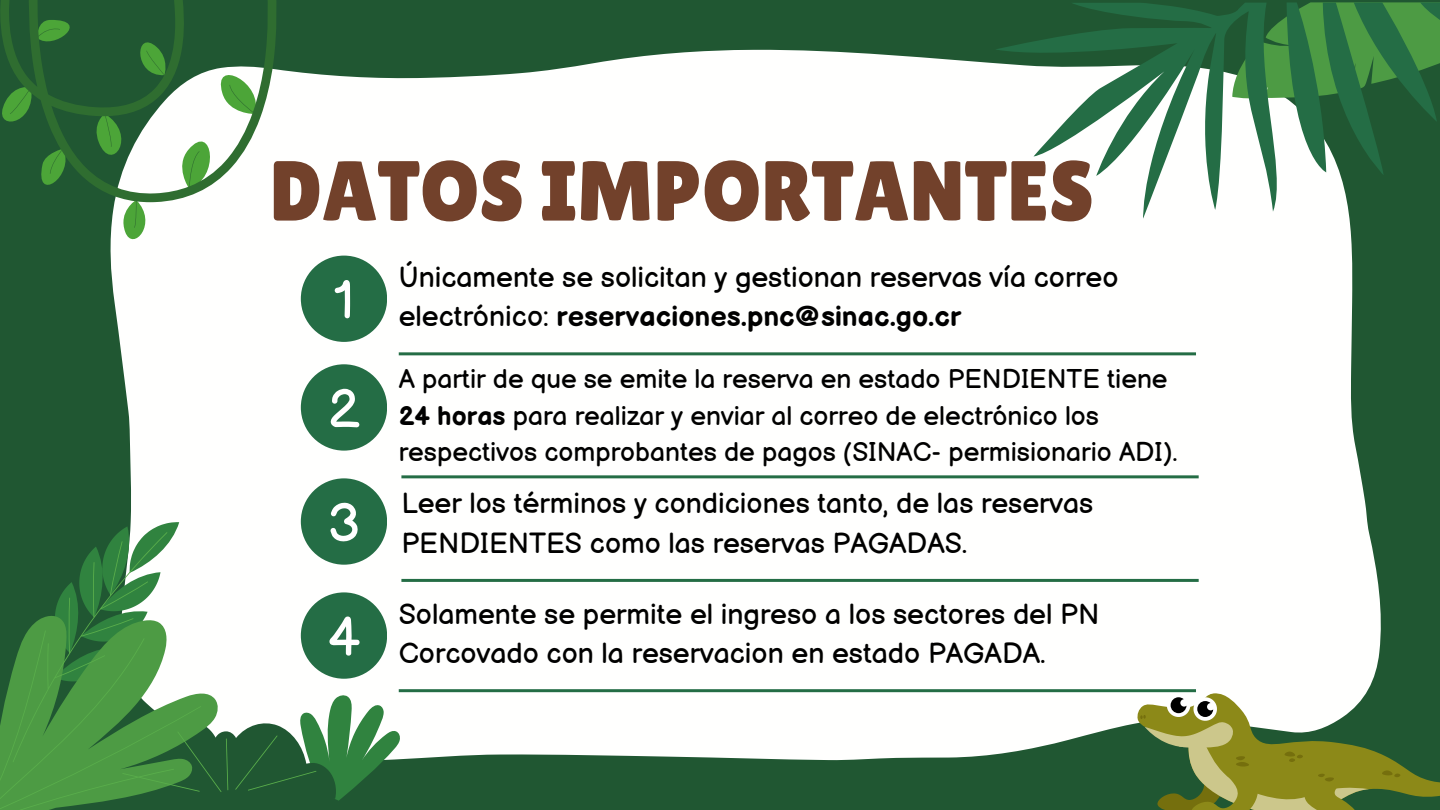
<style>
.page{position:relative;width:1440px;height:810px;background:#205732}
.page>*{position:absolute;margin:0;border:0;box-sizing:border-box;transform-origin:0 0}
.t1{font:84.9px "Lilita One";color:#72412b}
.t2{font:53.9px "Balsamiq Sans";color:#fff}
.t3{font:28.5px/39.8px "Balsamiq Sans";color:#000}
.t4{font:28.4px/39.8px "Balsamiq Sans";color:#000}
.t5{font:26.5px/36.8px "Balsamiq Sans";color:#000}
.s1{font-weight:700}
</style>
<div class="page">
<div style="left:110px;top:49px;width:1271px;height:712px;background:#fffffe"></div>
<svg style="left:110px;top:522px;width:290px;height:239px;background:#f0f5f0"></svg>
<svg style="left:316px;top:614px;width:80px;height:187px"></svg>
<svg style="left:0;top:532px;width:316px;height:278px"></svg>
<svg style="left:110px;top:228px;width:146px;height:11px;background:#ebf4e8"></svg>
<svg style="left:0;top:0;width:277px;height:228px"></svg>
<svg style="left:995px;top:2px;width:445px;height:217px"></svg>
<div style="left:301px;top:256px;width:86px;height:86px;background:#246d45;border-radius:50%"></div>
<hr style="left:399px;top:352px;width:797px;height:3px;background:#246d45">
<hr style="left:401px;top:475px;width:798px;height:3px;background:#246d45">
<hr style="left:401px;top:579px;width:798px;height:3px;background:#246d45">
<hr style="left:399px;top:689px;width:797px;height:3px;background:#246d45">
<div style="left:301px;top:364px;width:86px;height:87px;background:#246d45;border-radius:50%"></div>
<div style="left:301px;top:478px;width:86px;height:87px;background:#246d45;border-radius:50%"></div>
<div style="left:301px;top:592px;width:86px;height:87px;background:#246d45;border-radius:50%"></div>
<svg style="left:1137px;top:692px;width:303px;height:118px"></svg>
<p class="t1" style="left:270px;top:142px;width:826px">DATOS IMPORTANTES</p>
<p class="t4" style="left:399px;top:258px;width:721px">Únicamente se solicitan y gestionan reservas vía correo electrónico: <span class="s1">reservaciones.pnc@sinac.go.cr</span></p>
<p class="t5" style="left:399px;top:362px;width:780px">A partir de que se emite la reserva en estado PENDIENTE tiene<br><span class="s1">24 horas</span> para realizar y enviar al correo de electrónico los respectivos comprobantes de pagos (SINAC- permisionario ADI).</p>
<p class="t3" style="left:401px;top:485px;width:693px">Leer los términos y condiciones tanto, de las reservas<br>PENDIENTES como las reservas PAGADAS.</p>
<p class="t2" style="left:334px;top:270px;width:22px">1</p>
<p class="t2" style="left:328px;top:379px;width:33px">2</p>
<p class="t2" style="left:327px;top:493px;width:35px">3</p>
<p class="t2" style="left:328px;top:607px;width:34px">4</p>
<p class="t3" style="left:399px;top:595px;width:702px">Solamente se permite el ingreso a los sectores del PN<br>Corcovado con la reservacion en estado PAGADA.</p>
</div>
